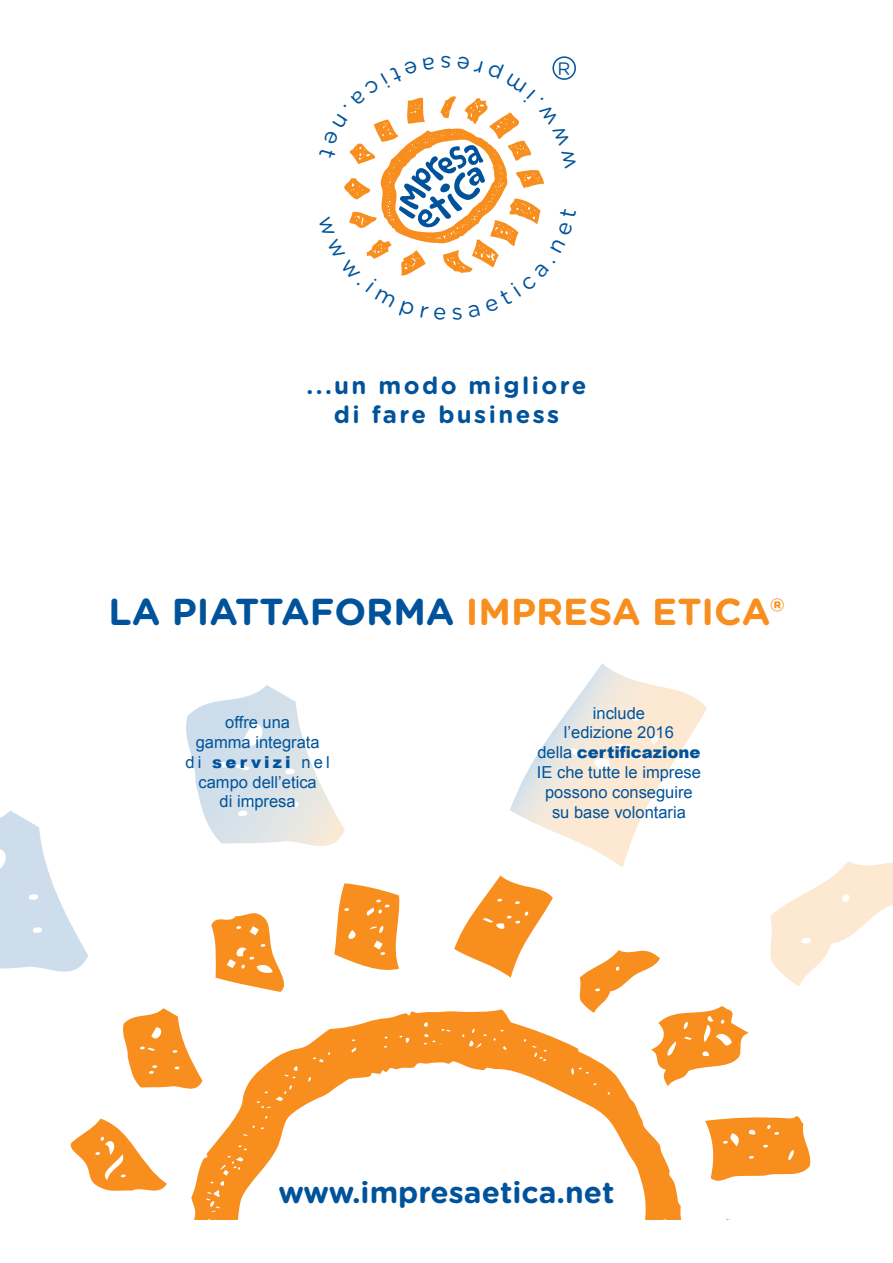
<style>
.page{position:relative;width:893px;height:1263px;background:#fff}
.page>*{position:absolute;margin:0;border:0;box-sizing:border-box;transform-origin:0 0}
.t1{font:700 37.5px "Gotham Rounded";color:#00539b}
.t2{font:700 30px "Gotham Rounded";color:#00539b}
.t3{font:700 24px/28.8px "Gotham Rounded";letter-spacing:.1em;color:#00539b;text-align:center}
.t4{font:22.5px "Gotham Rounded";color:#00539b}
.t5{font:18px "Gotham Rounded";color:#00539b}
.t6{font:16.5px/19.8px "Arial";color:#00539b;text-align:center}
.s1{color:#f78e1e}
.s2{font-weight:900}
</style>
<div class="page">
<svg style="left:191px;top:1009px;width:491px;height:211px"></svg>
<svg style="left:705px;top:1116px;width:106px;height:65px"></svg>
<svg style="left:211px;top:913px;width:73px;height:79px"></svg>
<svg style="left:454px;top:875px;width:99px;height:103px"></svg>
<svg style="left:577px;top:950px;width:172px;height:136px"></svg>
<svg style="left:334px;top:883px;width:66px;height:87px"></svg>
<svg style="left:123px;top:1008px;width:79px;height:87px"></svg>
<svg style="left:70px;top:1118px;width:97px;height:73px"></svg>
<svg style="left:510px;top:663px;width:197px;height:205px"></svg>
<svg style="left:186px;top:685px;width:159px;height:161px"></svg>
<svg style="left:770px;top:861px;width:123px;height:125px"></svg>
<svg style="left:0;top:811px;width:88px;height:161px"></svg>
<svg style="left:344px;top:56px;width:232px;height:220px"></svg>
<h3 class="t4" style="left:452px;top:80px;width:13px;rotate:180deg">s</h3>
<p class="t5" style="left:557px;top:56px;width:15px">R</p>
<h3 class="t3" style="left:306px;top:370px;width:282px">...un modo migliore di fare business</h3>
<h1 class="t1" style="left:109px;top:584px;width:677px">LA PIATTAFORMA <span class="s1">IMPRESA ETICA®</span></h1>
<p class="t6" style="left:185px;top:712px;width:146px">offre una<br>gamma integrata<br>di <span class="s2">servizi</span> nel campo dell’etica<br>di impresa</p>
<p class="t6" style="left:537px;top:703px;width:166px">include<br>l’edizione 2016<br>della <span class="s2">certificazione<br></span>IE che tutte le imprese possono conseguire su base volontaria</p>
<h2 class="t2" style="left:278px;top:1170px;width:338px">www.impresaetica.net</h2>
</div>
